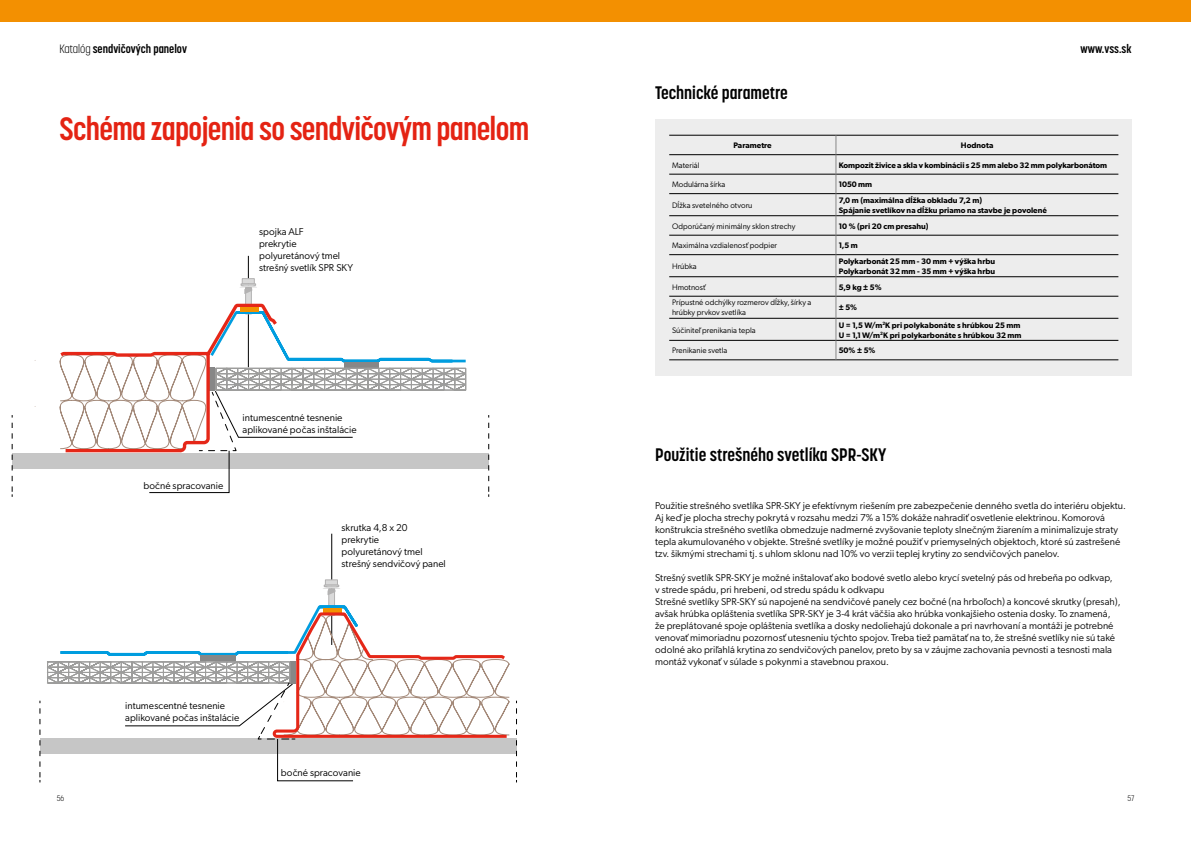
<style>
.page{position:relative;width:1191px;height:842px;background:#fff}
.page>*{position:absolute;margin:0;border:0;box-sizing:border-box;transform-origin:0 0}
.t1{font:700 32px "Korolev Condensed";letter-spacing:-.02em;color:#e42313}
.t2{font:700 18px "Korolev Condensed";color:#000}
.t3{font:700 12px "Korolev Condensed";color:#000}
.t4{font:10px/12px "Gibson";color:#0a0a0a}
.t5{font:10px/12px "Gibson";color:#000}
.t6{font:600 8px/10px "Gibson";color:#000}
.t7{font:8px/10px "Gibson";color:#000}
.t8{font:300 8px "Korolev Condensed";color:#000}
.s1{font-weight:300}
</style>
<div class="page">
<div style="left:0;top:0;width:1191px;height:22px;background:#f39001"></div>
<hr style="left:248px;top:256px;width:1px;height:111px;background:#000">
<hr style="left:331px;top:534px;width:1px;height:111px;background:#000">
<div style="left:655px;top:119px;width:476px;height:257px;background:#ededed"></div>
<svg style="left:242px;top:278px;width:12px;height:6px"></svg>
<svg style="left:245px;top:294px;width:6px;height:7px"></svg>
<svg style="left:240px;top:284px;width:17px;height:10px"></svg>
<div style="left:12px;top:453px;width:477px;height:15px;background:#c6c6c6"></div>
<svg style="left:12px;top:415px;width:1px;height:82px"></svg>
<svg style="left:488px;top:415px;width:1px;height:82px"></svg>
<svg style="left:34px;top:301px;width:434px;height:192px"></svg>
<svg style="left:325px;top:580px;width:12px;height:5px"></svg>
<svg style="left:329px;top:595px;width:6px;height:9px"></svg>
<svg style="left:323px;top:585px;width:17px;height:10px"></svg>
<svg style="left:516px;top:701px;width:1px;height:81px"></svg>
<svg style="left:40px;top:604px;width:470px;height:178px"></svg>
<hr style="left:669px;top:135px;width:167px;height:1px;background:#000">
<hr style="left:669px;top:155px;width:167px;height:1px;background:#000">
<hr style="left:669px;top:174px;width:167px;height:1px;background:#000">
<hr style="left:669px;top:193px;width:167px;height:1px;background:#000">
<hr style="left:669px;top:216px;width:167px;height:1px;background:#000">
<hr style="left:669px;top:235px;width:167px;height:1px;background:#000">
<hr style="left:669px;top:254px;width:167px;height:1px;background:#000">
<hr style="left:669px;top:277px;width:167px;height:1px;background:#000">
<hr style="left:669px;top:296px;width:167px;height:1px;background:#000">
<hr style="left:669px;top:318px;width:167px;height:1px;background:#000">
<hr style="left:669px;top:340px;width:167px;height:1px;background:#000">
<hr style="left:669px;top:360px;width:167px;height:1px;background:#000">
<hr style="left:836px;top:135px;width:282px;height:1px;background:#000">
<hr style="left:836px;top:155px;width:282px;height:1px;background:#000">
<hr style="left:836px;top:174px;width:282px;height:1px;background:#000">
<hr style="left:836px;top:193px;width:282px;height:1px;background:#000">
<hr style="left:836px;top:216px;width:282px;height:1px;background:#000">
<hr style="left:836px;top:235px;width:282px;height:1px;background:#000">
<hr style="left:836px;top:254px;width:282px;height:1px;background:#000">
<hr style="left:836px;top:277px;width:282px;height:1px;background:#000">
<hr style="left:836px;top:296px;width:282px;height:1px;background:#000">
<hr style="left:836px;top:318px;width:282px;height:1px;background:#000">
<hr style="left:836px;top:340px;width:282px;height:1px;background:#000">
<hr style="left:836px;top:360px;width:282px;height:1px;background:#000">
<svg style="left:835px;top:135px;width:1px;height:225px"></svg>
<p class="t3" style="left:60px;top:42px;width:129px"><span class="s1">Katalóg</span> sendvičových panelov</p>
<p class="t3" style="left:1080px;top:42px;width:52px">www.vss.sk</p>
<h1 class="t1" style="left:60px;top:110px;width:471px">Schéma zapojenia so sendvičovým panelom</h1>
<p class="t5" style="left:259px;top:225px;width:95px">spojka ALF<br>prekrytie polyuretánový tmel strešný svetlík SPR SKY</p>
<p class="t5" style="left:143px;top:479px;width:81px">bočné spracovanie</p>
<p class="t5" style="left:243px;top:411px;width:116px">intumescentné tesnenie aplikované počas inštalácie</p>
<p class="t5" style="left:342px;top:521px;width:106px">skrutka 4,8 x 20 prekrytie<br>polyuretánový tmel strešný sendvičový panel</p>
<p class="t5" style="left:125px;top:699px;width:116px">intumescentné tesnenie aplikované počas inštalácie</p>
<p class="t5" style="left:281px;top:766px;width:81px">bočné spracovanie</p>
<h2 class="t2" style="left:655px;top:82px;width:134px">Technické parametre</h2>
<p class="t6" style="left:733px;top:140px;width:40px">Parametre</p>
<p class="t6" style="left:961px;top:140px;width:34px">Hodnota</p>
<p class="t7" style="left:672px;top:159px;width:29px">Materiál</p>
<p class="t6" style="left:838px;top:159px;width:270px">Kompozit živice a skla v kombinácii s 25 mm alebo 32 mm polykarbonátom</p>
<p class="t7" style="left:672px;top:179px;width:55px">Modulárna šírka</p>
<p class="t6" style="left:838px;top:179px;width:35px">1050 mm</p>
<p class="t7" style="left:672px;top:200px;width:82px">Dĺžka svetelného otvoru</p>
<p class="t6" style="left:838px;top:194px;width:210px">7,0 m (maximálna dĺžka obkladu 7,2 m)<br>Spájanie svetlíkov na dĺžku priamo na stavbe je povolené</p>
<p class="t7" style="left:672px;top:220px;width:125px">Odporúčaný minimálny sklon strechy</p>
<p class="t6" style="left:838px;top:220px;width:91px">10 % (pri 20 cm presahu)</p>
<p class="t7" style="left:672px;top:240px;width:107px">Maximálna vzdialenosť podpier</p>
<p class="t6" style="left:838px;top:240px;width:21px">1,5 m</p>
<p class="t7" style="left:672px;top:261px;width:26px">Hrúbka</p>
<p class="t6" style="left:838px;top:255px;width:158px">Polykarbonát 25 mm - 30 mm + výška hrbu<br>Polykarbonát 32 mm - 35 mm + výška hrbu</p>
<p class="t7" style="left:672px;top:281px;width:35px">Hmotnosť</p>
<p class="t6" style="left:838px;top:281px;width:44px">5,9 kg ± 5%</p>
<p class="t7" style="left:672px;top:297px;width:141px">Prípustné odchýlky rozmerov dĺžky, šírky a hrúbky prvkov svetlíka</p>
<p class="t6" style="left:838px;top:302px;width:20px">± 5%</p>
<p class="t7" style="left:672px;top:324px;width:85px">Súčiniteľ prenikania tepla</p>
<p class="t6" style="left:838px;top:319px;width:184px">U = 1,5 W/m<sup>2</sup>K pri polykabonáte s hrúbkou 25 mm<br>U = 1,1 W/m<sup>2</sup>K pri polykarbonáte s hrúbkou 32 mm</p>
<p class="t7" style="left:672px;top:345px;width:57px">Prenikanie svetla</p>
<p class="t6" style="left:838px;top:345px;width:38px">50% ± 5%</p>
<h2 class="t2" style="left:655px;top:444px;width:233px">Použitie strešného svetlíka SPR-SKY</h2>
<p class="t4" style="left:655px;top:499px;width:472px">Použitie strešného svetlíka SPR-SKY je efektívnym riešením pre zabezpečenie denného svetla do interiéru objektu.<br>Aj keď je plocha strechy pokrytá v rozsahu medzi 7% a 15% dokáže nahradiť osvetlenie elektrinou. Komorová konštrukcia strešného svetlíka obmedzuje nadmerné zvyšovanie teploty slnečným žiarením a minimalizuje straty tepla akumulovaného v objekte. Strešné svetlíky je možné použiť v priemyselných objektoch, ktoré sú zastrešené tzv. šikmými strechami tj. s uhlom sklonu nad 10% vo verzii teplej krytiny zo sendvičových panelov.</p>
<p class="t4" style="left:655px;top:571px;width:467px">Strešný svetlík SPR-SKY je možné inštalovať ako bodové svetlo alebo krycí svetelný pás od hrebeňa po odkvap,<br>v strede spádu, pri hrebeni, od stredu spádu k odkvapu<br>Strešné svetlíky SPR-SKY sú napojené na sendvičové panely cez bočné (na hrboľoch) a koncové skrutky (presah), avšak hrúbka opláštenia svetlíka SPR-SKY je 3-4 krát väčšia ako hrúbka vonkajšieho ostenia dosky. To znamená, že preplátované spoje opláštenia svetlíka a dosky nedoliehajú dokonale a pri navrhovaní a montáži je potrebné venovať mimoriadnu pozornosť utesneniu týchto spojov. Treba tiež pamätať na to, že strešné svetlíky nie sú také odolné ako priľahlá krytina zo sendvičových panelov, preto by sa v záujme zachovania pevnosti a tesnosti mala montáž vykonať v súlade s pokynmi a stavebnou praxou.</p>
<p class="t8" style="left:57px;top:794px;width:9px">56</p>
<p class="t8" style="left:1127px;top:794px;width:8px">57</p>
</div>
